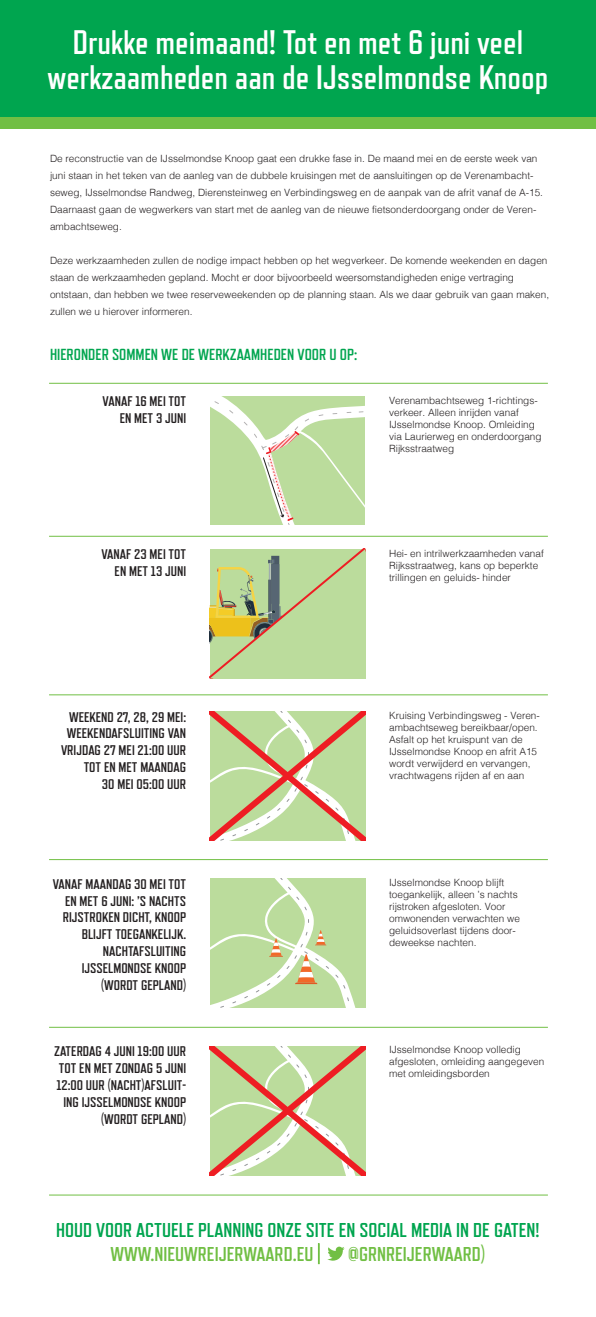
<style>
.page{position:relative;width:596px;height:1317px;background:#fff}
.page>*{position:absolute;margin:0;border:0;box-sizing:border-box;transform-origin:0 0}
.t1{font:700 34px/35px "Refrigerator Deluxe";color:#fff;text-align:center}
.t2{font:700 20px "Refrigerator Deluxe";color:#00a54f}
.t3{font:700 20px "Refrigerator Deluxe";color:#71bf44}
.t4{font:700 16px "Refrigerator Deluxe";color:#00a54f}
.t5{font:700 14px/16.8px "Refrigerator Deluxe";color:#231f20;text-align:right}
.t6{font:300 10px/12px "Helvetica";color:#231f20}
</style>
<div class="page">
<div style="left:0;top:0;width:595px;height:120px;background:#00a54f"></div>
<div style="left:0;top:118px;width:595px;height:11px;background:#71bf44"></div>
<svg style="left:210px;top:396px;width:155px;height:129px;background:#c5dfa9"></svg>
<svg style="left:210px;top:711px;width:155px;height:130px;background:#c8c998"></svg>
<div style="left:210px;top:878px;width:155px;height:130px;background:#bbdc9c"></div>
<svg style="left:318px;top:1243px;width:1px;height:21px"></svg>
<hr style="left:49px;top:383px;width:498px;height:1px;background:#71bf44">
<hr style="left:49px;top:536px;width:498px;height:1px;background:#71bf44">
<hr style="left:49px;top:694px;width:498px;height:1px;background:#71bf44">
<hr style="left:49px;top:859px;width:498px;height:1px;background:#71bf44">
<hr style="left:49px;top:1027px;width:498px;height:1px;background:#71bf44">
<svg style="left:210px;top:1046px;width:155px;height:129px;background:#c8c998"></svg>
<hr style="left:49px;top:1194px;width:498px;height:1px;background:#71bf44">
<svg style="left:210px;top:549px;width:155px;height:129px;background:#b9ce8e"></svg>
<svg style="left:210px;top:878px;width:146px;height:130px"></svg>
<svg style="left:327px;top:1246px;width:17px;height:14px"></svg>
<h1 class="t1" style="left:48px;top:25px;width:502px">Drukke meimaand! Tot en met 6 juni veel werkzaamheden aan de IJsselmondse Knoop</h1>
<p class="t6" style="left:50px;top:150px;width:494px;line-height:17px">De reconstructie van de IJsselmondse Knoop gaat een drukke fase in. De maand mei en de eerste week van juni staan in het teken van de aanleg van de dubbele kruisingen met de aansluitingen op de Verenambacht&shy;seweg, IJsselmondse Randweg, Dierensteinweg en Verbindingsweg en de aanpak van de afrit vanaf de A-15.<br>Daarnaast gaan de wegwerkers van start met de aanleg van de nieuwe fietsonderdoorgang onder de Veren&shy;ambachtseweg.</p>
<p class="t6" style="left:50px;top:252px;width:500px;line-height:17px">Deze werkzaamheden zullen de nodige impact hebben op het wegverkeer. De komende weekenden en dagen staan de werkzaamheden gepland. Mocht er door bijvoorbeeld weersomstandigheden enige vertraging ontstaan, dan hebben we twee reserveweekenden op de planning staan. Als we daar gebruik van gaan maken, zullen we u hierover informeren.</p>
<h3 class="t4" style="left:50px;top:346px;width:308px">HIERONDER SOMMEN WE DE WERKZAAMHEDEN VOOR U OP:</h3>
<h3 class="t5" style="left:103px;top:393px;width:85px">VANAF 16 MEI TOT<br>EN MET 3 JUNI</h3>
<p class="t6" style="left:389px;top:393px;width:154px">Verenambachtseweg 1-richtings&shy;verkeer. Alleen inrijden vanaf<br>IJsselmondse Knoop. Omleiding via Laurierweg en onderdoorgang<br>Rijksstraatweg</p>
<h3 class="t5" style="left:101px;top:546px;width:86px">VANAF 23 MEI TOT<br>EN MET 13 JUNI</h3>
<p class="t6" style="left:389px;top:546px;width:156px">Hei- en intrilwerkzaamheden vanaf<br>Rijksstraatweg, kans op beperkte trillingen en geluids- hinder</p>
<h3 class="t5" style="left:61px;top:708px;width:127px">WEEKEND 27, 28, 29 MEI:<br>WEEKENDAFSLUITING VAN<br>VRIJDAG 27 MEI 21:00 UUR<br>TOT EN MET MAANDAG<br>30 MEI 05:00 UUR</h3>
<p class="t6" style="left:389px;top:708px;width:152px">Kruising Verbindingsweg - Veren&shy;ambachtseweg bereikbaar/open.<br>Asfalt op het kruispunt van de<br>IJsselmondse Knoop en afrit A15 wordt verwijderd en vervangen, vrachtwagens rijden af en aan</p>
<h3 class="t5" style="left:53px;top:875px;width:135px">VANAF MAANDAG 30 MEI TOT<br>EN MET 6 JUNI: ’S NACHTS<br>RIJSTROKEN DICHT, KNOOP<br>BLIJFT TOEGANKELIJK.<br>NACHTAFSLUITING<br>IJSSELMONDSE KNOOP (WORDT GEPLAND)</h3>
<p class="t6" style="left:389px;top:876px;width:132px">IJsselmondse Knoop blijft toegankelijk, alleen ’s nachts rijstroken afgesloten. Voor omwonenden verwachten we geluidsoverlast tijdens door&shy;deweekse nachten.</p>
<h3 class="t5" style="left:54px;top:1043px;width:133px">ZATERDAG 4 JUNI 19:00 UUR<br>TOT EN MET ZONDAG 5 JUNI<br>12:00 UUR (NACHT)AFSLUIT-<br>ING IJSSELMONDSE KNOOP (WORDT GEPLAND)</h3>
<p class="t6" style="left:389px;top:1043px;width:157px">IJsselmondse Knoop volledig afgesloten, omleiding aangegeven met omleidingsborden</p>
<h2 class="t2" style="left:56px;top:1219px;width:484px">HOUD VOOR ACTUELE PLANNING ONZE SITE EN SOCIAL MEDIA IN DE GATEN!</h2>
<h2 class="t3" style="left:110px;top:1242px;width:211px">WWW.NIEUWREIJERWAARD.EU |</h2>
<h2 class="t3" style="left:348px;top:1242px;width:138px">@GRNREIJERWAARD)</h2>
</div>
